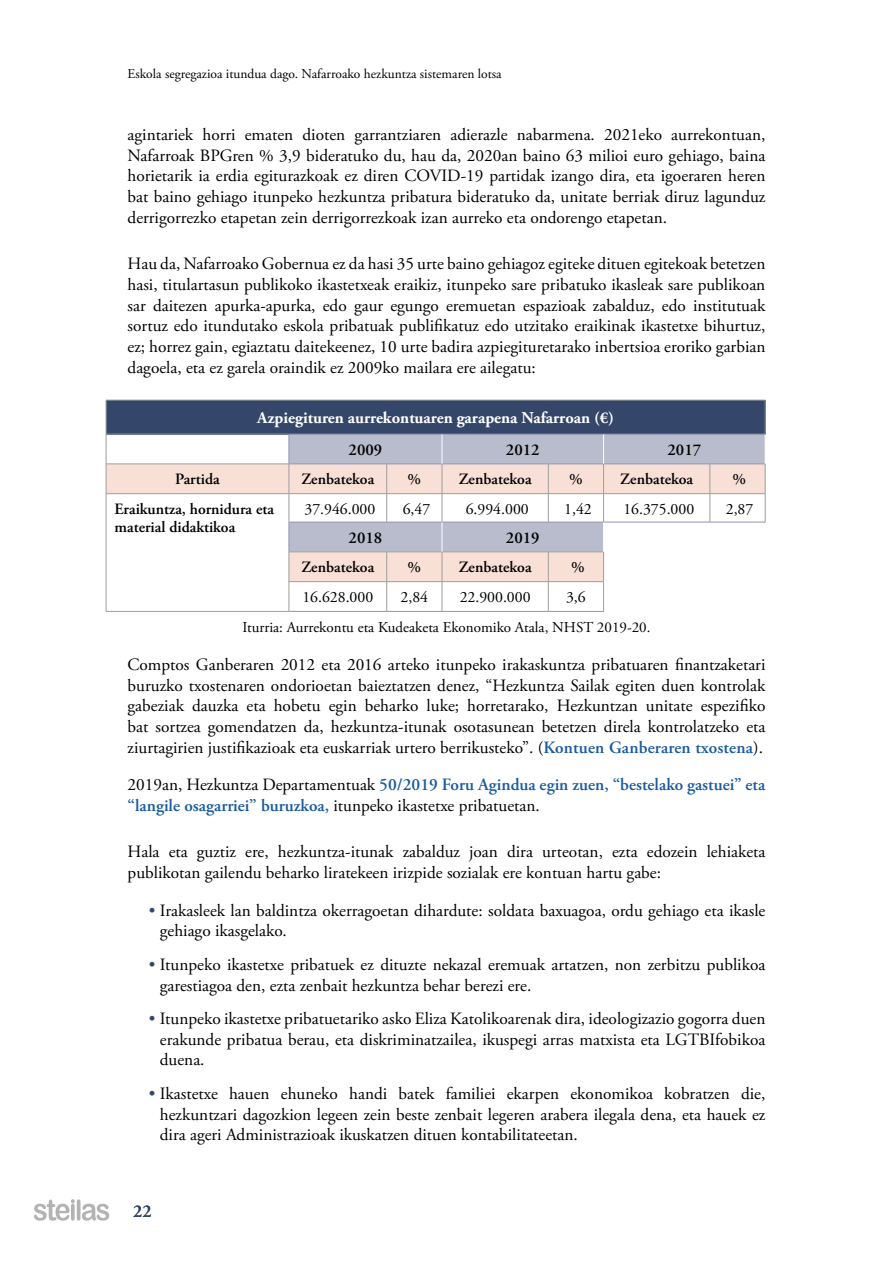
<style>
.page{position:relative;width:893px;height:1263px;background:#fff}
.page>*{position:absolute;margin:0;border:0;box-sizing:border-box;transform-origin:0 0}
.t1{font:600 18px "Adobe Garamond Pro";color:#34476b}
.t2{font:17.25px/20.7px "Adobe Garamond Pro";color:#000;text-align:justify}
.t3{font:600 17.25px/20.7px "Adobe Garamond Pro";color:#1a5a9f}
.t4{font:700 16.5px "Adobe Garamond Pro";color:#fff}
.t5{font:600 16.5px "Adobe Garamond Pro";color:#000}
.t6{font:600 15.75px/18.9px "Adobe Garamond Pro";color:#000}
.t7{font:15.75px "Adobe Garamond Pro";color:#000}
.t8{font:15px "Adobe Garamond Pro";color:#000}
.t9{font:13.5px "Adobe Garamond Pro";color:#000}
.s1{font-weight:600;color:#1a5a9f}
.s2{font-weight:400;color:#000}
.s3{color:#34476b}
</style>
<div class="page">
<svg style="left:34px;top:1199px;width:75px;height:22px"></svg>
<div style="left:106px;top:400px;width:659px;height:34px;background:#34476b"></div>
<div style="left:290px;top:435px;width:475px;height:29px;background:#b9bccd"></div>
<svg style="left:107px;top:465px;width:658px;height:117px"></svg>
<hr style="left:106px;top:400px;width:183px;height:1px;background:#9d9d9c">
<hr style="left:106px;top:400px;width:1px;height:34px;background:#9d9d9c">
<hr style="left:289px;top:400px;width:98px;height:1px;background:#9d9d9c">
<hr style="left:387px;top:400px;width:55px;height:1px;background:#9d9d9c">
<hr style="left:442px;top:400px;width:106px;height:1px;background:#9d9d9c">
<hr style="left:548px;top:400px;width:56px;height:1px;background:#9d9d9c">
<hr style="left:604px;top:400px;width:106px;height:1px;background:#9d9d9c">
<hr style="left:710px;top:400px;width:55px;height:1px;background:#9d9d9c">
<hr style="left:765px;top:400px;width:1px;height:34px;background:#9d9d9c">
<hr style="left:106px;top:434px;width:183px;height:1px;background:#9d9d9c">
<hr style="left:106px;top:434px;width:1px;height:30px;background:#9d9d9c">
<hr style="left:106px;top:464px;width:183px;height:1px;background:#9d9d9c">
<hr style="left:106px;top:493px;width:183px;height:1px;background:#9d9d9c">
<svg style="left:106px;top:464px;width:1px;height:58px"></svg>
<hr style="left:289px;top:493px;width:98px;height:1px;background:#9d9d9c">
<svg style="left:289px;top:465px;width:1px;height:57px"></svg>
<hr style="left:387px;top:493px;width:55px;height:1px;background:#9d9d9c">
<svg style="left:386px;top:465px;width:1px;height:57px"></svg>
<hr style="left:442px;top:493px;width:106px;height:1px;background:#9d9d9c">
<svg style="left:442px;top:465px;width:1px;height:57px"></svg>
<hr style="left:548px;top:493px;width:56px;height:1px;background:#9d9d9c">
<svg style="left:548px;top:465px;width:1px;height:57px"></svg>
<hr style="left:604px;top:493px;width:106px;height:1px;background:#9d9d9c">
<svg style="left:603px;top:465px;width:1px;height:57px"></svg>
<hr style="left:710px;top:493px;width:55px;height:1px;background:#9d9d9c">
<svg style="left:710px;top:465px;width:1px;height:57px"></svg>
<svg style="left:765px;top:464px;width:1px;height:58px"></svg>
<hr style="left:106px;top:522px;width:1px;height:30px;background:#9d9d9c">
<hr style="left:106px;top:552px;width:1px;height:30px;background:#9d9d9c">
<svg style="left:106px;top:582px;width:1px;height:29px"></svg>
<svg style="left:289px;top:552px;width:315px;height:59px"></svg>
<hr style="left:106px;top:611px;width:183px;height:1px;background:#9d9d9c">
<hr style="left:289px;top:434px;width:98px;height:1px;background:#8f95ad">
<hr style="left:289px;top:434px;width:1px;height:30px;background:#8f95ad">
<hr style="left:387px;top:434px;width:55px;height:1px;background:#8f95ad">
<hr style="left:442px;top:434px;width:106px;height:1px;background:#8f95ad">
<hr style="left:548px;top:434px;width:56px;height:1px;background:#8f95ad">
<hr style="left:604px;top:434px;width:106px;height:1px;background:#8f95ad">
<hr style="left:710px;top:434px;width:55px;height:1px;background:#8f95ad">
<hr style="left:289px;top:464px;width:98px;height:1px;background:#8f95ad">
<hr style="left:387px;top:464px;width:55px;height:1px;background:#8f95ad">
<hr style="left:442px;top:464px;width:106px;height:1px;background:#8f95ad">
<hr style="left:548px;top:464px;width:56px;height:1px;background:#8f95ad">
<hr style="left:604px;top:464px;width:106px;height:1px;background:#8f95ad">
<hr style="left:710px;top:464px;width:55px;height:1px;background:#8f95ad">
<hr style="left:289px;top:522px;width:98px;height:1px;background:#8f95ad">
<hr style="left:289px;top:522px;width:1px;height:30px;background:#8f95ad">
<hr style="left:387px;top:522px;width:55px;height:1px;background:#8f95ad">
<hr style="left:442px;top:522px;width:106px;height:1px;background:#8f95ad">
<hr style="left:548px;top:522px;width:56px;height:1px;background:#8f95ad">
<hr style="left:604px;top:522px;width:106px;height:1px;background:#8f95ad">
<hr style="left:710px;top:522px;width:55px;height:1px;background:#8f95ad">
<hr style="left:289px;top:611px;width:98px;height:1px;background:#8f95ad">
<hr style="left:387px;top:611px;width:55px;height:1px;background:#8f95ad">
<hr style="left:442px;top:611px;width:106px;height:1px;background:#8f95ad">
<hr style="left:548px;top:611px;width:56px;height:1px;background:#8f95ad">
<hr style="left:442px;top:434px;width:1px;height:30px;background:#fff">
<hr style="left:603px;top:434px;width:1px;height:30px;background:#fff">
<hr style="left:442px;top:522px;width:1px;height:30px;background:#fff">
<hr style="left:603px;top:522px;width:1px;height:30px;background:#fff">
<p class="t9" style="left:128px;top:65px;width:376px">Eskola segregazioa itundua dago. Nafarroako hezkuntza sistemaren lotsa</p>
<p class="t2" style="left:128px;top:125px;width:639px">agintariek horri ematen dioten garrantziaren adierazle nabarmena. 2021eko aurrekontuan, Nafarroak BPGren % 3,9 bideratuko du, hau da, 2020an baino 63 milioi euro gehiago, baina horietarik ia erdia egiturazkoak ez diren COVID-19 partidak izango dira, eta igoeraren heren bat baino gehiago itunpeko hezkuntza pribatura bideratuko da, unitate berriak diruz lagunduz derrigorrezko etapetan zein derrigorrezkoak izan aurreko eta ondorengo etapetan.</p>
<p class="t2" style="left:128px;top:254px;width:639px">Hau da, Nafarroako Gobernua ez da hasi 35 urte baino gehiagoz egiteke dituen egitekoak betetzen hasi, titulartasun publikoko ikastetxeak eraikiz, itunpeko sare pribatuko ikasleak sare publikoan sar daitezen apurka-apurka, edo gaur egungo eremuetan espazioak zabalduz, edo institutuak sortuz edo itundutako eskola pribatuak publifikatuz edo utzitako eraikinak ikastetxe bihurtuz, ez; horrez gain, egiaztatu daitekeenez, 10 urte badira azpiegituretarako inbertsioa eroriko garbian dagoela, eta ez garela oraindik ez 2009ko mailara ere ailegatu:</p>
<p class="t4" style="left:257px;top:408px;width:358px">Azpiegituren aurrekontuaren garapena Nafarroan (€)</p>
<p class="t5" style="left:349px;top:440px;width:35px">2009</p>
<p class="t5" style="left:506px;top:440px;width:35px">2012</p>
<p class="t5" style="left:668px;top:440px;width:35px">2017</p>
<p class="t6" style="left:175px;top:470px;width:46px">Partida</p>
<p class="t6" style="left:301px;top:470px;width:74px">Zenbatekoa</p>
<p class="t6" style="left:407px;top:470px;width:15px">%</p>
<p class="t6" style="left:459px;top:470px;width:74px">Zenbatekoa</p>
<p class="t6" style="left:569px;top:470px;width:15px">%</p>
<p class="t6" style="left:620px;top:470px;width:74px">Zenbatekoa</p>
<p class="t6" style="left:733px;top:470px;width:15px">%</p>
<p class="t6" style="left:115px;top:499px;width:161px">Eraikuntza, hornidura eta material didaktikoa</p>
<p class="t7" style="left:304px;top:499px;width:72px">37.946.000</p>
<p class="t7" style="left:403px;top:499px;width:29px">6,47</p>
<p class="t7" style="left:466px;top:499px;width:64px">6.994.000</p>
<p class="t7" style="left:564px;top:499px;width:29px">1,42</p>
<p class="t7" style="left:623px;top:499px;width:72px">16.375.000</p>
<p class="t7" style="left:726px;top:499px;width:29px">2,87</p>
<p class="t5" style="left:349px;top:528px;width:35px">2018</p>
<p class="t5" style="left:506px;top:528px;width:35px">2019</p>
<p class="t6" style="left:301px;top:558px;width:74px">Zenbatekoa</p>
<p class="t6" style="left:408px;top:558px;width:15px">%</p>
<p class="t6" style="left:459px;top:558px;width:74px">Zenbatekoa</p>
<p class="t6" style="left:571px;top:558px;width:15px">%</p>
<p class="t7" style="left:302px;top:588px;width:72px">16.628.000</p>
<p class="t7" style="left:401px;top:588px;width:29px">2,84</p>
<p class="t7" style="left:460px;top:588px;width:72px">22.900.000</p>
<p class="t7" style="left:566px;top:588px;width:21px">3,6</p>
<p class="t8" style="left:242px;top:618px;width:410px">Iturria: Aurrekontu eta Kudeaketa Ekonomiko Atala, NHST 2019-20.</p>
<p class="t2" style="left:128px;top:655px;width:639px">Comptos Ganberaren 2012 eta 2016 arteko itunpeko irakaskuntza pribatuaren finantzaketari buruzko txostenaren ondorioetan baieztatzen denez, “Hezkuntza Sailak egiten duen kontrolak gabeziak dauzka eta hobetu egin beharko luke; horretarako, Hezkuntzan unitate espezifiko bat sortzea gomendatzen da, hezkuntza-itunak osotasunean betetzen direla kontrolatzeko eta ziurtagirien justifikazioak eta euskarriak urtero berrikusteko”. (<span class="s1">Kontuen Ganberaren txostena</span>).</p>
<p class="t3" style="left:128px;top:775px;width:639px"><span class="s2">2019an, Hezkuntza Departamentuak</span> 50/2019 Foru Agindua egin zuen, “bestelako gastuei” eta “langile osagarriei” buruzkoa, <span class="s2">itunpeko ikastetxe pribatuetan.</span></p>
<p class="t2" style="left:128px;top:842px;width:639px">Hala eta guztiz ere, hezkuntza-itunak zabalduz joan dira urteotan, ezta edozein lehiaketa publikotan gailendu beharko liratekeen irizpide sozialak ere kontuan hartu gabe:</p>
<p class="t2" style="left:160px;top:900px;width:607px;text-indent:-11px"><span class="s3">•</span> Irakasleek lan baldintza okerragoetan dihardute: soldata baxuagoa, ordu gehiago eta ikasle gehiago ikasgelako.</p>
<p class="t2" style="left:160px;top:955px;width:607px;text-indent:-11px"><span class="s3">•</span> Itunpeko ikastetxe pribatuek ez dituzte nekazal eremuak artatzen, non zerbitzu publikoa garestiagoa den, ezta zenbait hezkuntza behar berezi ere.</p>
<p class="t2" style="left:160px;top:1009px;width:607px;text-indent:-11px"><span class="s3">•</span> Itunpeko ikastetxe pribatuetariko asko Eliza Katolikoarenak dira, ideologizazio gogorra duen erakunde pribatua berau, eta diskriminatzailea, ikuspegi arras matxista eta LGTBIfobikoa duena.</p>
<p class="t2" style="left:160px;top:1084px;width:607px;text-indent:-11px"><span class="s3">•</span> Ikastetxe hauen ehuneko handi batek familiei ekarpen ekonomikoa kobratzen die, hezkuntzari dagozkion legeen zein beste zenbait legeren arabera ilegala dena, eta hauek ez dira ageri Administrazioak ikuskatzen dituen kontabilitateetan.</p>
<p class="t1" style="left:133px;top:1200px;width:20px">22</p>
</div>
